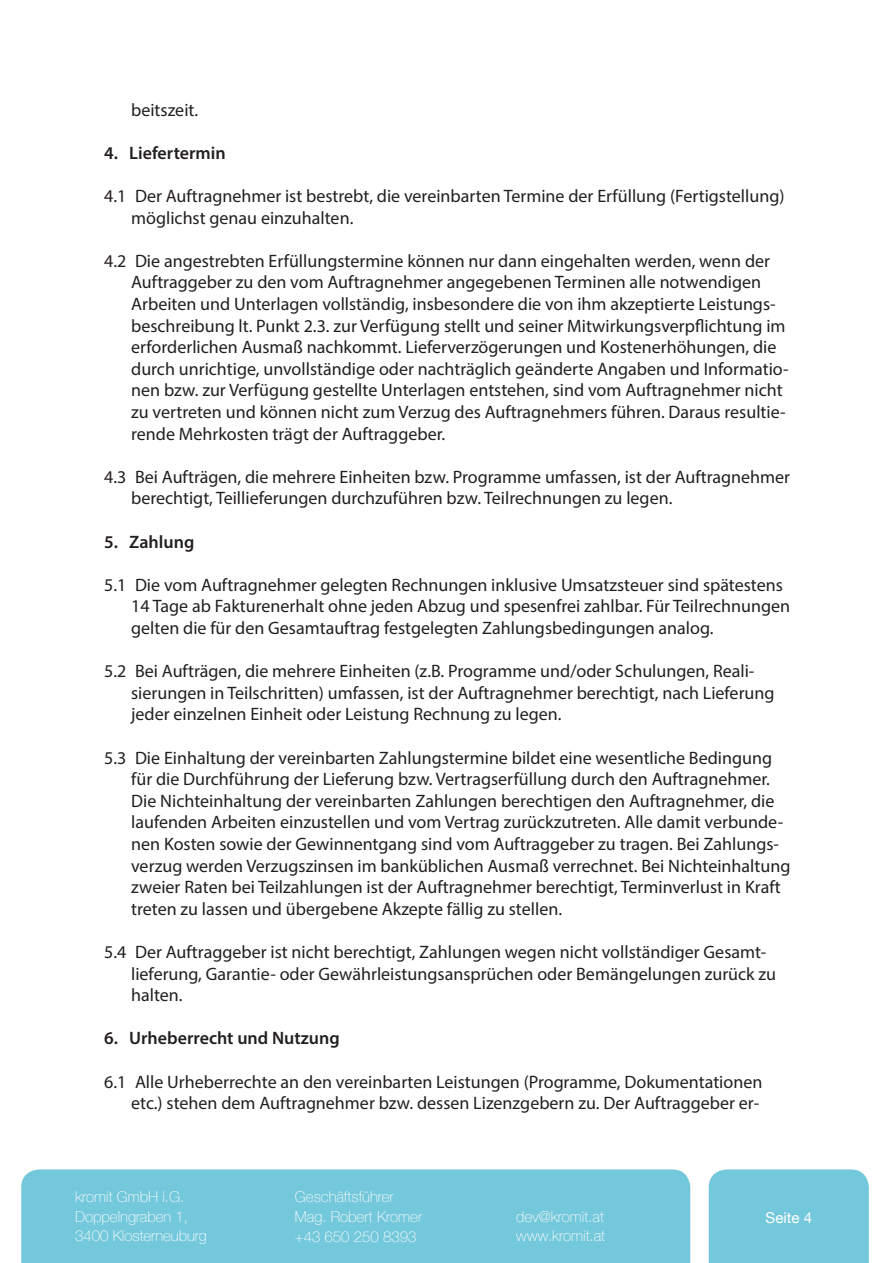
<style>
.page{position:relative;width:893px;height:1263px;background:#fff}
.page>*{position:absolute;margin:0;border:0;box-sizing:border-box;transform-origin:0 0}
.t1{font:18px/21.6px "Myriad Pro";color:#231f20}
.t2{font:600 18px "Myriad Pro";color:#231f20}
.t3{font:100 15px/19.5px "Helvetica Neue";color:#fff}
.t4{font:15px "Helvetica Neue";color:#fff}
</style>
<div class="page">
<div style="left:21px;top:1169px;width:669px;height:94px;background:#74c8db"></div>
<div style="left:709px;top:1169px;width:160px;height:94px;background:#74c8db"></div>
<p class="t1" style="left:131px;top:98px;width:68px">beitszeit.</p>
<p class="t2" style="left:104px;top:141px;width:123px">4. Liefertermin</p>
<p class="t1" style="left:131px;top:185px;width:655px;text-indent:-27px">4.1 Der Auftragnehmer ist bestrebt, die vereinbarten Termine der Erfüllung (Fertigstellung) möglichst genau einzuhalten.</p>
<p class="t1" style="left:131px;top:250px;width:659px;text-indent:-27px">4.2 Die angestrebten Erfüllungstermine können nur dann eingehalten werden, wenn der Auftraggeber zu den vom Auftragnehmer angegebenen Terminen alle notwendigen Arbeiten und Unterlagen vollständig, insbesondere die von ihm akzeptierte Leistungs&shy;beschreibung lt. Punkt 2.3. zur Verfügung stellt und seiner Mitwirkungsverpflichtung im erforderlichen Ausmaß nachkommt. Lieferverzögerungen und Kostenerhöhungen, die durch unrichtige, unvollständige oder nachträglich geänderte Angaben und Informatio&shy;nen bzw. zur Verfügung gestellte Unterlagen entstehen, sind vom Auftragnehmer nicht zu vertreten und können nicht zum Verzug des Auftragnehmers führen. Daraus resultie&shy;rende Mehrkosten trägt der Auftraggeber.</p>
<p class="t1" style="left:131px;top:466px;width:660px;text-indent:-27px">4.3 Bei Aufträgen, die mehrere Einheiten bzw. Programme umfassen, ist der Auftragnehmer berechtigt, Teillieferungen durchzuführen bzw. Teilrechnungen zu legen.</p>
<p class="t2" style="left:104px;top:530px;width:92px">5. Zahlung</p>
<p class="t1" style="left:131px;top:574px;width:660px;text-indent:-27px">5.1 Die vom Auftragnehmer gelegten Rechnungen inklusive Umsatzsteuer sind spätestens<br>14 Tage ab Fakturenerhalt ohne jeden Abzug und spesenfrei zahlbar. Für Teilrechnungen gelten die für den Gesamtauftrag festgelegten Zahlungsbedingungen analog.</p>
<p class="t1" style="left:131px;top:660px;width:645px;text-indent:-27px">5.2 Bei Aufträgen, die mehrere Einheiten (z.B. Programme und/oder Schulungen, Reali&shy;sierungen in Teilschritten) umfassen, ist der Auftragnehmer berechtigt, nach Lieferung jeder einzelnen Einheit oder Leistung Rechnung zu legen.</p>
<p class="t1" style="left:131px;top:746px;width:661px;text-indent:-27px">5.3 Die Einhaltung der vereinbarten Zahlungstermine bildet eine wesentliche Bedingung für die Durchführung der Lieferung bzw. Vertragserfüllung durch den Auftragnehmer.<br>Die Nichteinhaltung der vereinbarten Zahlungen berechtigen den Auftragnehmer, die laufenden Arbeiten einzustellen und vom Vertrag zurückzutreten. Alle damit verbunde&shy;nen Kosten sowie der Gewinnentgang sind vom Auftraggeber zu tragen. Bei Zahlungs&shy;verzug werden Verzugszinsen im banküblichen Ausmaß verrechnet. Bei Nichteinhaltung zweier Raten bei Teilzahlungen ist der Auftragnehmer berechtigt, Terminverlust in Kraft treten zu lassen und übergebene Akzepte fällig zu stellen.</p>
<p class="t1" style="left:131px;top:941px;width:646px;text-indent:-27px">5.4 Der Auftraggeber ist nicht berechtigt, Zahlungen wegen nicht vollständiger Gesamt&shy;lieferung, Garantie- oder Gewährleistungsansprüchen oder Bemängelungen zurück zu halten.</p>
<p class="t2" style="left:104px;top:1027px;width:237px">6. Urheberrecht und Nutzung</p>
<p class="t1" style="left:104px;top:1070px;width:660px;text-align:right">6.1 Alle Urheberrechte an den vereinbarten Leistungen (Programme, Dokumentationen etc.) stehen dem Auftragnehmer bzw. dessen Lizenzgebern zu. Der Auftraggeber er-</p>
<p class="t3" style="left:75px;top:1186px;width:133px">kromit GmbH i.G.<br>Doppelngraben 1,<br>3400 Klosterneuburg</p>
<p class="t3" style="left:295px;top:1186px;width:129px;line-height:20px">Geschäftsführer<br>Mag. Robert Kromer +43 650 250 8393</p>
<p class="t3" style="left:516px;top:1206px;width:90px">dev@kromit.at www.kromit.at</p>
<p class="t4" style="left:766px;top:1207px;width:48px">Seite 4</p>
</div>
